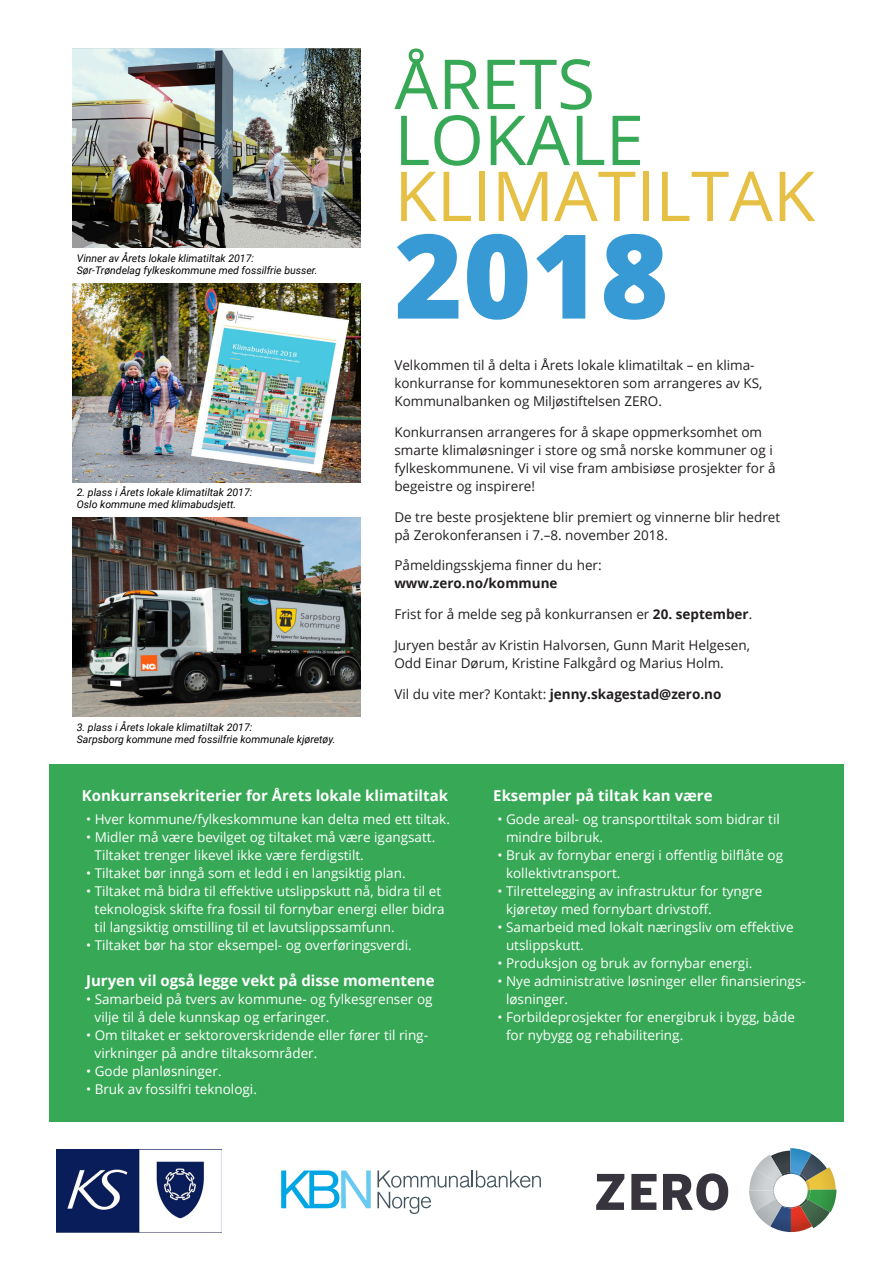
<style>
.page{position:relative;width:893px;height:1263px;background:#fff}
.page>*{position:absolute;margin:0;border:0;box-sizing:border-box;transform-origin:0 0}
.t1{font:800 117px "Open Sans";color:#379ad5}
.t2{font:69px/55.9px "Open Sans";color:#e6c044}
.t3{font:69px "Open Sans";color:#37a856}
.Paragraph_Style_2{font:700 15px "Open Sans";color:#fff}
.Paragraph_Style_3{font:700 15px "Open Sans";color:#fff}
.Paragraph_Style_3-2{font:13.5px/18px "Open Sans";color:#fff}
.Paragraph_Style_1{font:13.5px/18px "Open Sans";color:#231f20}
.Paragraph_Style_1-2{font:700 13.5px "Open Sans";color:#231f20}
.t4{font:italic 10.5px/12px "Roboto";color:#000}
.s1{color:#37a856}
.s2{font-weight:700}
.s3{font-weight:400}
</style>
<div class="page">
<div style="left:49px;top:764px;width:794px;height:357px;background:#37a856"></div>
<img style="left:73px;top:49px;width:287px;height:199px">
<img style="left:73px;top:283px;width:287px;height:199px">
<img style="left:73px;top:517px;width:287px;height:199px">
<img style="left:57px;top:1150px;width:148px;height:82px">
<svg style="left:749px;top:1148px;width:88px;height:84px"></svg>
<svg style="left:596px;top:1174px;width:28px;height:36px"></svg>
<svg style="left:631px;top:1174px;width:26px;height:36px"></svg>
<svg style="left:663px;top:1173px;width:65px;height:37px"></svg>
<svg style="left:281px;top:1170px;width:90px;height:38px"></svg>
<svg style="left:377px;top:1170px;width:164px;height:44px"></svg>
<p class="t4" style="left:77px;top:252px;width:242px">Vinner av Årets lokale klimatiltak 2017:<br>Sør-Trøndelag fylkeskommune med fossilfrie busser.</p>
<p class="t4" style="left:77px;top:486px;width:177px">2. plass i Årets lokale klimatiltak 2017:<br>Oslo kommune med klimabudsjett.</p>
<p class="t4" style="left:77px;top:720px;width:260px">3. plass i Årets lokale klimatiltak 2017:<br>Sarpsborg kommune med fossilfrie kommunale kjøretøy.</p>
<p class="t3" style="left:394px;top:37px;width:202px">ÅRETS</p>
<p class="t2" style="left:394px;top:110px;width:422px"><span class="s1">LOKALE<br></span>KLIMATILTAK</p>
<p class="t1" style="left:394px;top:187px;width:276px">2018</p>
<p class="Paragraph_Style_1" style="left:394px;top:356px;width:370px">Velkommen til å delta i Årets lokale klimatiltak – en klima&shy;konkurranse for kommunesektoren som arrangeres av KS,<br>Kommunalbanken og Miljøstiftelsen ZERO.</p>
<p class="Paragraph_Style_1" style="left:394px;top:423px;width:383px">Konkurransen arrangeres for å skape oppmerksomhet om smarte klimaløsninger i store og små norske kommuner og i fylkeskommunene. Vi vil vise fram ambisiøse prosjekter for å begeistre og inspirere!</p>
<p class="Paragraph_Style_1" style="left:394px;top:507px;width:387px">De tre beste prosjektene blir premiert og vinnerne blir hedret på Zerokonferansen i 7.–8. november 2018.</p>
<p class="Paragraph_Style_1" style="left:394px;top:556px;width:209px">Påmeldingsskjema finner du her: <span class="s2">www.zero.no/kommune</span></p>
<p class="Paragraph_Style_1" style="left:394px;top:605px;width:359px">Frist for å melde seg på konkurransen er <span class="s2">20. september</span>.</p>
<p class="Paragraph_Style_1" style="left:394px;top:636px;width:357px">Juryen består av Kristin Halvorsen, Gunn Marit Helgesen,<br>Odd Einar Dørum, Kristine Falkgård og Marius Holm.</p>
<p class="Paragraph_Style_1-2" style="left:394px;top:684px;width:329px"><span class="s3">Vil du vite mer? Kontakt:</span> jenny.skagestad@zero.no</p>
<p class="Paragraph_Style_2" style="left:82px;top:785px;width:368px">Konkurransekriterier for Årets lokale klimatiltak</p>
<p class="Paragraph_Style_3-2" style="left:86px;top:809px;width:365px">• Hver kommune/fylkeskommune kan delta med ett tiltak.</p>
<p class="Paragraph_Style_3-2" style="left:95px;top:827px;width:342px;text-indent:-9px">• Midler må være bevilget og tiltaket må være igangsatt.<br>Tiltaket trenger likevel ikke være ferdigstilt.</p>
<p class="Paragraph_Style_3-2" style="left:86px;top:863px;width:321px">• Tiltaket bør inngå som et ledd i en langsiktig plan.</p>
<p class="Paragraph_Style_3-2" style="left:95px;top:881px;width:352px;text-indent:-9px">• Tiltaket må bidra til effektive utslippskutt nå, bidra til et teknologisk skifte fra fossil til fornybar energi eller bidra til langsiktig omstilling til et lavutslippssamfunn.</p>
<p class="Paragraph_Style_3-2" style="left:86px;top:935px;width:327px">• Tiltaket bør ha stor eksempel- og overføringsverdi.</p>
<p class="Paragraph_Style_3" style="left:86px;top:969px;width:350px">Juryen vil også legge vekt på disse momentene</p>
<p class="Paragraph_Style_3-2" style="left:95px;top:989px;width:339px;text-indent:-9px">• Samarbeid på tvers av kommune- og fylkesgrenser og vilje til å dele kunnskap og erfaringer.</p>
<p class="Paragraph_Style_3-2" style="left:95px;top:1025px;width:335px;text-indent:-9px">• Om tiltaket er sektoroverskridende eller fører til ring&shy;virkninger på andre tiltaksområder.</p>
<p class="Paragraph_Style_3-2" style="left:86px;top:1061px;width:137px">• Gode planløsninger.</p>
<p class="Paragraph_Style_3-2" style="left:86px;top:1079px;width:172px">• Bruk av fossilfri teknologi.</p>
<p class="Paragraph_Style_2" style="left:493px;top:785px;width:221px">Eksempler på tiltak kan være</p>
<p class="Paragraph_Style_3-2" style="left:506px;top:809px;width:275px;text-indent:-9px">• Gode areal- og transporttiltak som bidrar til mindre bilbruk.</p>
<p class="Paragraph_Style_3-2" style="left:506px;top:845px;width:279px;text-indent:-9px">• Bruk av fornybar energi i offentlig bilflåte og kollektivtransport.</p>
<p class="Paragraph_Style_3-2" style="left:506px;top:881px;width:258px;text-indent:-9px">• Tilrettelegging av infrastruktur for tyngre kjøretøy med fornybart drivstoff.</p>
<p class="Paragraph_Style_3-2" style="left:506px;top:917px;width:289px;text-indent:-9px">• Samarbeid med lokalt næringsliv om effektive utslippskutt.</p>
<p class="Paragraph_Style_3-2" style="left:497px;top:953px;width:256px">• Produksjon og bruk av fornybar energi.</p>
<p class="Paragraph_Style_3-2" style="left:506px;top:971px;width:301px;text-indent:-9px">• Nye administrative løsninger eller finansierings&shy;løsninger.</p>
<p class="Paragraph_Style_3-2" style="left:506px;top:1007px;width:290px;text-indent:-9px">• Forbildeprosjekter for energibruk i bygg, både for nybygg og rehabilitering.</p>
</div>
